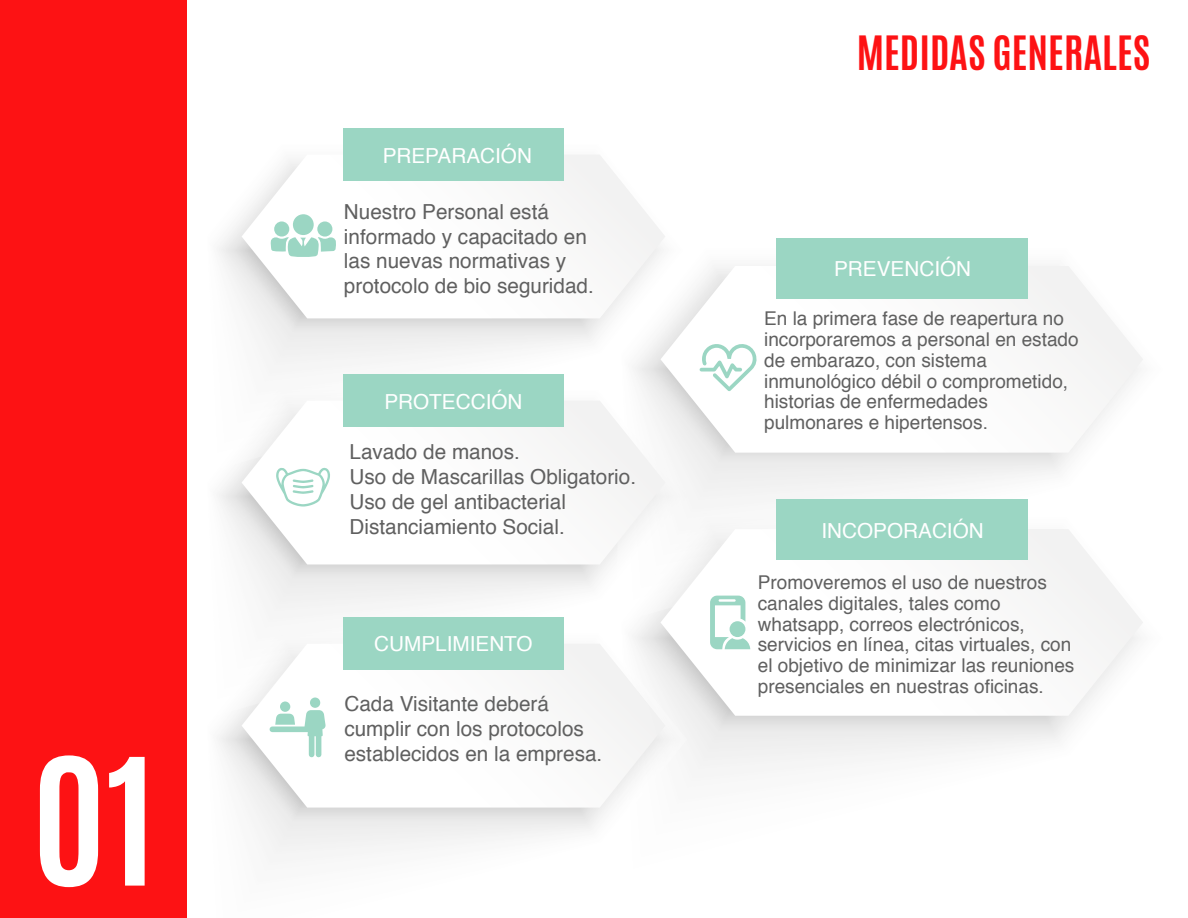
<style>
.page{position:relative;width:1188px;height:918px;background:#fff}
.page>*{position:absolute;margin:0;border:0;box-sizing:border-box;transform-origin:0 0}
.t1{font:700 149.7px "Antonio";color:#fff}
.t2{font:700 39.45px "Antonio";color:#fd1214}
.t3{font:20.7px/24.9px "Helvetica";color:#606060}
.t4{font:20.7px "Helvetica";color:#fff}
.t5{font:19.05px/20.7px "Helvetica";color:#606060}
</style>
<div class="page">
<div style="left:0;top:0;width:187px;height:918px;background:#fd1214"></div>
<svg style="left:687px;top:453px;width:385px;height:47px"></svg>
<svg style="left:687px;top:266px;width:456px;height:187px"></svg>
<svg style="left:219px;top:220px;width:468px;height:167px"></svg>
<svg style="left:242px;top:155px;width:423px;height:163px"></svg>
<div style="left:343px;top:128px;width:221px;height:53px;background:#9bd6c3"></div>
<div style="left:776px;top:238px;width:252px;height:60px;background:#9bd6c3"></div>
<svg style="left:219px;top:387px;width:468px;height:224px"></svg>
<svg style="left:242px;top:401px;width:423px;height:164px"></svg>
<div style="left:343px;top:374px;width:221px;height:53px;background:#9bd6c3"></div>
<svg style="left:219px;top:709px;width:388px;height:145px"></svg>
<svg style="left:242px;top:644px;width:374px;height:164px"></svg>
<div style="left:343px;top:617px;width:221px;height:53px;background:#9bd6c3"></div>
<svg style="left:616px;top:513px;width:461px;height:284px"></svg>
<svg style="left:660px;top:529px;width:483px;height:187px"></svg>
<div style="left:776px;top:499px;width:252px;height:60px;background:#9bd6c3"></div>
<svg style="left:269px;top:698px;width:57px;height:60px"></svg>
<div style="left:280px;top:702px;width:10px;height:10px;background:#9bd6c3;border-radius:50%"></div>
<svg style="left:700px;top:341px;width:58px;height:50px"></svg>
<svg style="left:276px;top:468px;width:54px;height:39px"></svg>
<svg style="left:710px;top:596px;width:40px;height:53px"></svg>
<div style="left:730px;top:621px;width:15px;height:16px;background:#9bd6c3;border-radius:50%"></div>
<div style="left:293px;top:214px;width:21px;height:21px;background:#9bd6c3;border-radius:50%"></div>
<svg style="left:271px;top:236px;width:65px;height:21px"></svg>
<div style="left:274px;top:221px;width:15px;height:16px;background:#9bd6c3;border-radius:50%"></div>
<div style="left:317px;top:221px;width:15px;height:16px;background:#9bd6c3;border-radius:50%"></div>
<h1 class="t1" style="left:32px;top:708px;width:125px">01</h1>
<p class="t4" style="left:383px;top:139px;width:151px">PREPARACIÓN</p>
<p class="t3" style="left:344px;top:200px;width:251px">Nuestro Personal está informado y capacitado en las nuevas normativas y protocolo de bio seguridad.</p>
<p class="t4" style="left:384px;top:386px;width:140px">PROTECCIÓN</p>
<p class="t3" style="left:349px;top:440px;width:288px">Lavado de manos.<br>Uso de Mascarillas Obligatorio.<br>Uso de gel antibacterial<br>Distanciamiento Social.</p>
<p class="t4" style="left:374px;top:627px;width:160px">CUMPLIMIENTO</p>
<p class="t3" style="left:344px;top:692px;width:259px">Cada Visitante deberá cumplir con los protocolos establecidos en la empresa.</p>
<h2 class="t2" style="left:857px;top:23px;width:295px">MEDIDAS GENERALES</h2>
<p class="t4" style="left:834px;top:253px;width:139px">PREVENCIÓN</p>
<p class="t5" style="left:764px;top:309px;width:316px">En la primera fase de reapertura no incorporaremos a personal en estado de embarazo, con sistema inmunológico débil o comprometido, historias de enfermedades pulmonares e hipertensos.</p>
<p class="t4" style="left:822px;top:514px;width:164px">INCOPORACIÓN</p>
<p class="t5" style="left:758px;top:573px;width:318px">Promoveremos el uso de nuestros canales digitales, tales como whatsapp, correos electrónicos, servicios en línea, citas virtuales, con el objetivo de minimizar las reuniones presenciales en nuestras oficinas.</p>
</div>
